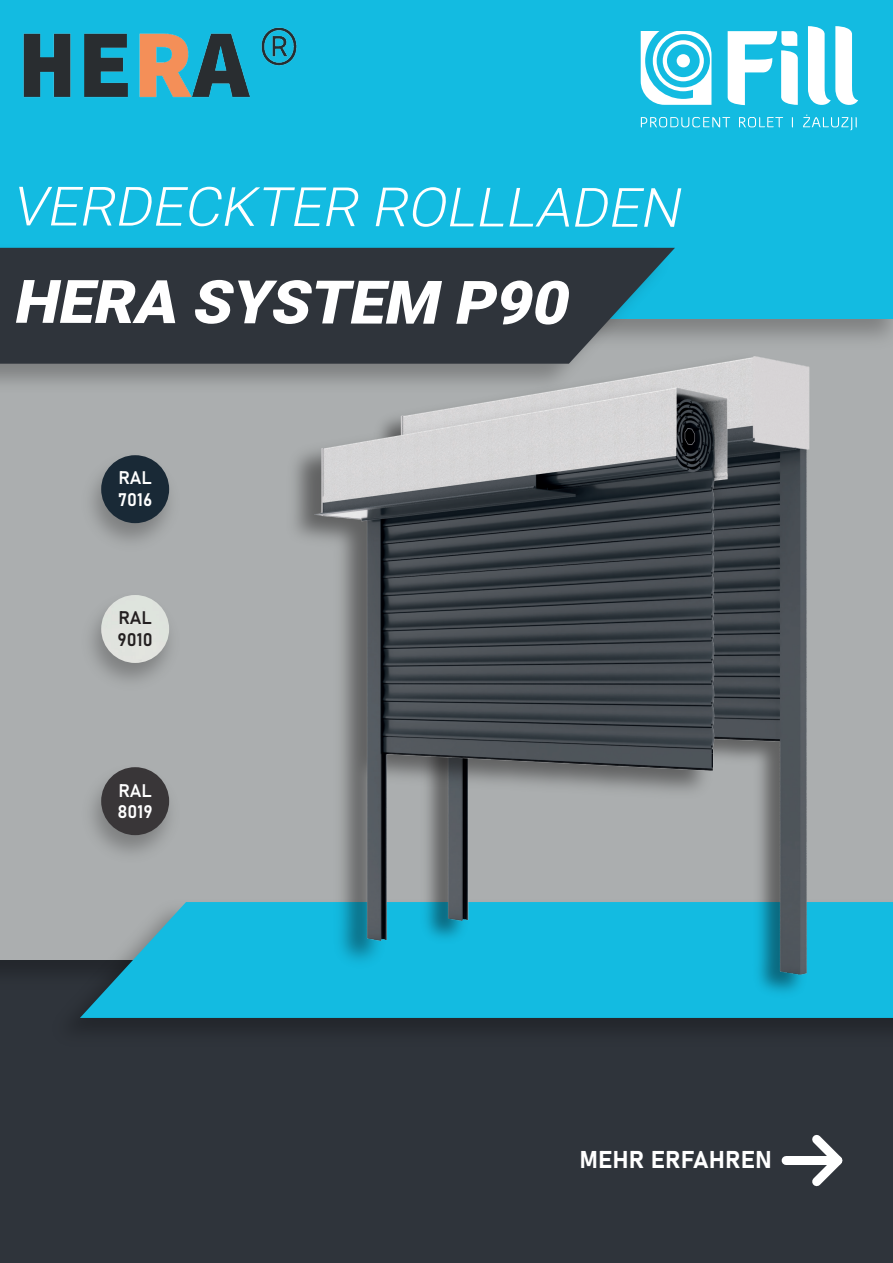
<style>
.page{position:relative;width:893px;height:1263px;background:#fff}
.page>*{position:absolute;margin:0;border:0;box-sizing:border-box;transform-origin:0 0}
.t1{font:italic 900 60.15px "Roboto";color:#fff;scale:1.04 1}
.t2{font:italic 300 54.15px "Roboto";color:#fff;scale:1.04 1}
.t3{font:24px "Bahnschrift";color:#fff}
.t4{font:18px/21.6px "Bahnschrift";color:#fff}
.t5{font:18px/21.6px "Bahnschrift";color:#231f20}
</style>
<div class="page">
<div style="left:0;top:897px;width:893px;height:366px;background:#2f343b"></div>
<div style="left:0;top:399px;width:101px;height:561px;background:#abaeaf"></div>
<img style="left:40px;top:892px;width:123px;height:136px">
<svg style="left:80px;top:902px;width:83px;height:116px"></svg>
<div style="left:786px;top:1156px;width:51px;height:9px;background:#fff"></div>
<svg style="left:812px;top:1135px;width:31px;height:52px"></svg>
<div style="left:51px;top:578px;width:50px;height:128px;background:#abaeaf"></div>
<img style="left:74px;top:757px;width:27px;height:114px">
<img style="left:163px;top:1009px;width:730px;height:19px">
<img style="left:101px;top:358px;width:792px;height:651px">
<img style="left:681px;top:318px;width:212px;height:40px">
<div style="left:0;top:0;width:893px;height:318px;background:#13bbe1"></div>
<svg style="left:808px;top:26px;width:50px;height:79px"></svg>
<svg style="left:641px;top:31px;width:70px;height:74px"></svg>
<svg style="left:728px;top:31px;width:70px;height:74px"></svg>
<svg style="left:739px;top:117px;width:44px;height:11px"></svg>
<svg style="left:641px;top:117px;width:89px;height:11px"></svg>
<svg style="left:803px;top:115px;width:54px;height:15px"></svg>
<img style="left:0;top:247px;width:681px;height:152px">
<svg style="left:0;top:248px;width:675px;height:116px;background:#333d45"></svg>
<div style="left:26px;top:403px;width:227px;height:171px;background:#abaeaf"></div>
<div style="left:101px;top:455px;width:68px;height:68px;background:#192936;border-radius:34px"></div>
<img style="left:23px;top:27px;width:274px;height:71px">
<p class="t2" style="left:11px;top:169px;width:657px">VERDECKTER ROLLLADEN</p>
<p class="t1" style="left:13px;top:260px;width:548px">HERA SYSTEM P90</p>
<p class="t4" style="left:118px;top:466px;width:36px">RAL<br>7016</p>
<p class="t5" style="left:118px;top:606px;width:37px">RAL<br>9010</p>
<p class="t4" style="left:118px;top:778px;width:37px">RAL<br>8019</p>
<p class="t3" style="left:579px;top:1141px;width:194px">MEHR ERFAHREN</p>
</div>
